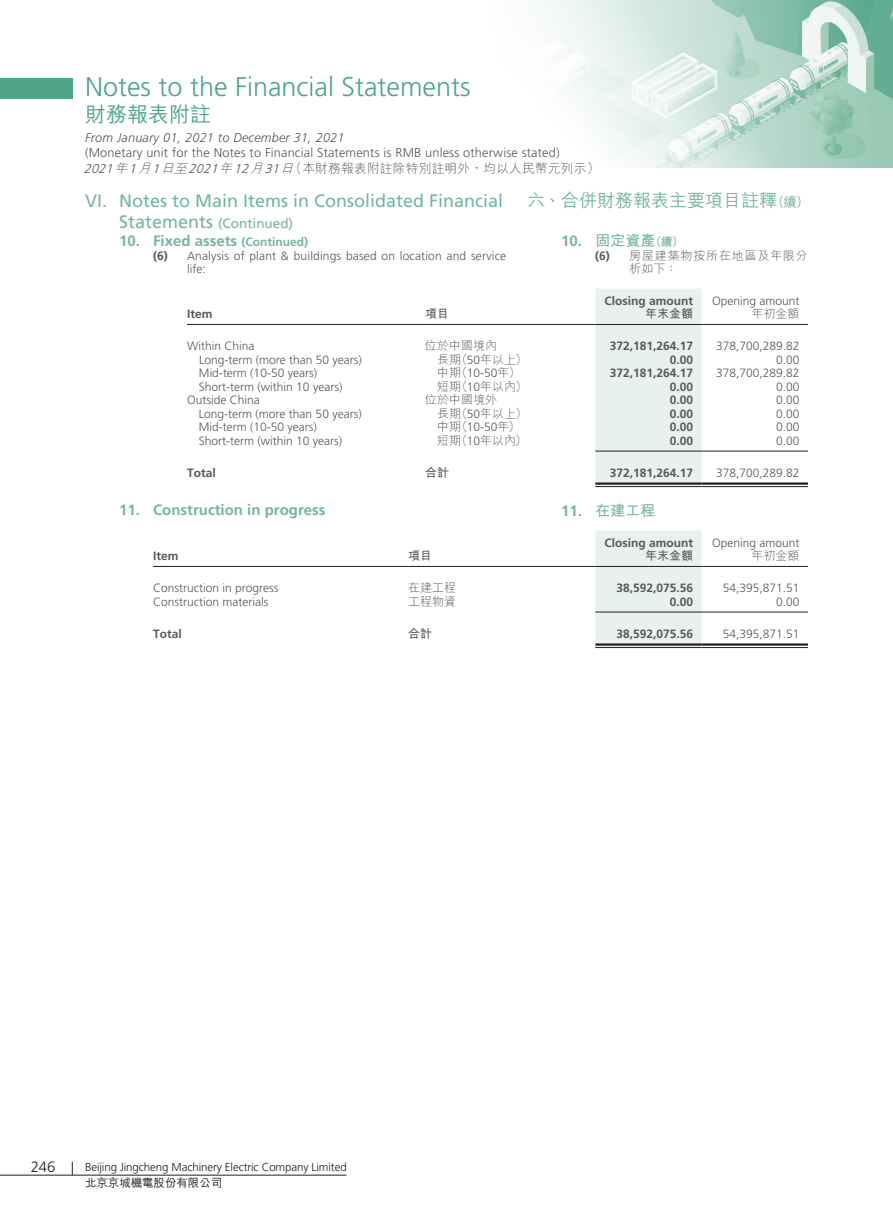
<style>
.page{position:relative;width:893px;height:1212px;background:#fff}
.page>*{position:absolute;margin:0;border:0;box-sizing:border-box;transform-origin:0 0}
.t1{font:300 27px "Frutiger LT Std";color:#4fa586}
.t2{font:500 21px "M Hei HK";color:#4fa586}
.t3{font:18px "Frutiger LT Std";color:#76b69d}
.t4{font:500 18px "M Hei HK";color:#76b69d}
.t5{font:700 15px "Frutiger LT Std";color:#76b69d}
.t6{font:700 15px "M Hei HK";color:#76b69d}
.t7{font:300 15px "Frutiger LT Std";color:#231f20}
.t8{font:13.5px "Frutiger LT Std";color:#76b69d}
.t9{font:300 12.75px "Frutiger LT Std";letter-spacing:.015em;color:#57585a}
.t10{font:300 12.75px "M Hei HK";letter-spacing:.015em;color:#57585a}
.t11{font:italic 300 12.75px "Frutiger LT Std";letter-spacing:.015em;color:#57585a}
.t12{font:300 12px/13.5px "Frutiger LT Std";color:#57585a}
.t13{font:700 12px "Frutiger LT Std";color:#57585a}
.t14{font:300 12px "M Hei HK";color:#57585a}
.t15{font:300 12px/13.5px "M Hei HK";letter-spacing:.07em;color:#57585a}
.t16{font:700 12px "M Hei HK";color:#57585a}
.t17{font:300 11.55px "Frutiger LT Std";letter-spacing:-.01em;color:#231f20}
.t18{font:500 11.55px "M Hei HK";letter-spacing:-.01em;color:#231f20}
.s1{font-family:"Frutiger LT Std";font-style:italic}
.s2{font-style:italic}
.s3{font-size:18px}
.s4{font-size:12px}
.s5{font-weight:700}
.s6{font-size:13.5px}
.s7{font-family:"Frutiger LT Std"}
.s8{font-family:"Frutiger LT Std";font-weight:700}
</style>
<div class="page">
<div style="left:0;top:78px;width:72px;height:21px;background:#4fa586"></div>
<svg style="left:72px;top:1161px;width:1px;height:14px"></svg>
<hr style="left:0;top:1175px;width:346px;height:1px;background:#231f20">
<img style="left:72px;top:0;width:821px;height:168px">
<div style="left:595px;top:288px;width:107px;height:198px;background:#e8f1ec"></div>
<hr style="left:187px;top:324px;width:238px;height:1px;background:#231f20">
<hr style="left:425px;top:324px;width:170px;height:1px;background:#231f20">
<hr style="left:595px;top:324px;width:107px;height:1px;background:#231f20">
<hr style="left:702px;top:324px;width:106px;height:1px;background:#231f20">
<hr style="left:595px;top:451px;width:107px;height:1px;background:#231f20">
<hr style="left:702px;top:451px;width:106px;height:1px;background:#231f20">
<hr style="left:595px;top:482px;width:107px;height:3px;background:#231f20">
<hr style="left:595px;top:486px;width:107px;height:1px;background:#231f20">
<hr style="left:702px;top:482px;width:106px;height:3px;background:#231f20">
<hr style="left:702px;top:486px;width:106px;height:1px;background:#231f20">
<div style="left:595px;top:530px;width:107px;height:117px;background:#e8f1ec"></div>
<hr style="left:153px;top:566px;width:255px;height:1px;background:#231f20">
<hr style="left:408px;top:566px;width:187px;height:1px;background:#231f20">
<hr style="left:595px;top:566px;width:107px;height:1px;background:#231f20">
<hr style="left:702px;top:566px;width:106px;height:1px;background:#231f20">
<hr style="left:595px;top:612px;width:107px;height:1px;background:#231f20">
<hr style="left:702px;top:612px;width:106px;height:1px;background:#231f20">
<hr style="left:595px;top:643px;width:107px;height:3px;background:#231f20">
<hr style="left:595px;top:647px;width:107px;height:1px;background:#231f20">
<hr style="left:702px;top:643px;width:106px;height:3px;background:#231f20">
<hr style="left:702px;top:647px;width:106px;height:1px;background:#231f20">
<h1 class="t1" style="left:85px;top:71px;width:387px">Notes to the Financial Statements</h1>
<h2 class="t2" style="left:85px;top:99px;width:127px">財務報表附註</h2>
<p class="t11" style="left:85px;top:130px;width:261px">From January 01, 2021 to December 31, 2021</p>
<p class="t9" style="left:85px;top:146px;width:476px">(Monetary unit for the Notes to Financial Statements is RMB unless otherwise stated)</p>
<p class="t10" style="left:84px;top:159px;width:517px"><span class="s1">2021</span><span class="s2">年</span><span class="s1">1</span><span class="s2">月</span><span class="s1">1</span><span class="s2">日至</span><span class="s1">2021</span><span class="s2">年</span><span class="s1">12</span><span class="s2">月</span><span class="s1">31</span><span class="s2">日</span>（本財務報表附註除特別註明外，均以人民幣元列示）</p>
<h3 class="t3" style="left:85px;top:191px;width:420px">VI. Notes to Main Items in Consolidated Financial</h3>
<p class="t8" style="left:119px;top:216px;width:176px"><span class="s3">Statements</span> (Continued)</p>
<p class="t5" style="left:119px;top:232px;width:191px">10. Fixed assets <span class="s4">(Continued)</span></p>
<p class="t12" style="left:187px;top:249px;width:321px;text-indent:-34px"><span class="s5">(6)</span> Analysis of plant &amp; buildings based on location and service life:</p>
<h3 class="t4" style="left:527px;top:188px;width:284px">六、合併財務報表主要項目註釋<span class="s6">（續）</span></h3>
<p class="t6" style="left:561px;top:230px;width:124px"><span class="s7">10.</span> 固定資產<span class="s4">（續）</span></p>
<p class="t15" style="left:629px;top:248px;width:180px;text-indent:-34px"><span class="s8">(6)</span> 房屋建築物按所在地區及年限分析如下：</p>
<p class="t13" style="left:604px;top:293px;width:90px">Closing amount</p>
<p class="t12" style="left:712px;top:294px;width:89px">Opening amount</p>
<p class="t13" style="left:187px;top:307px;width:27px">Item</p>
<p class="t16" style="left:425px;top:305px;width:25px">項目</p>
<p class="t16" style="left:645px;top:305px;width:49px">年末金額</p>
<p class="t14" style="left:751px;top:305px;width:49px">年初金額</p>
<p class="t12" style="left:187px;top:340px;width:69px">Within China</p>
<p class="t14" style="left:425px;top:337px;width:73px">位於中國境內</p>
<p class="t13" style="left:610px;top:339px;width:85px">372,181,264.17</p>
<p class="t12" style="left:716px;top:340px;width:85px">378,700,289.82</p>
<p class="t12" style="left:199px;top:353px;width:164px">Long-term (more than 50 years)</p>
<p class="t14" style="left:437px;top:351px;width:91px">長期（<span class="s7">50</span>年以上）</p>
<p class="t13" style="left:670px;top:353px;width:25px">0.00</p>
<p class="t12" style="left:776px;top:353px;width:25px">0.00</p>
<p class="t12" style="left:199px;top:367px;width:120px">Mid-term (10-50 years)</p>
<p class="t14" style="left:437px;top:364px;width:85px">中期（<span class="s7">10-50</span>年）</p>
<p class="t13" style="left:610px;top:366px;width:85px">372,181,264.17</p>
<p class="t12" style="left:716px;top:367px;width:85px">378,700,289.82</p>
<p class="t12" style="left:199px;top:380px;width:145px">Short-term (within 10 years)</p>
<p class="t14" style="left:437px;top:378px;width:91px">短期（<span class="s7">10</span>年以內）</p>
<p class="t13" style="left:670px;top:380px;width:25px">0.00</p>
<p class="t12" style="left:776px;top:380px;width:25px">0.00</p>
<p class="t12" style="left:187px;top:394px;width:74px">Outside China</p>
<p class="t14" style="left:425px;top:391px;width:73px">位於中國境外</p>
<p class="t13" style="left:670px;top:393px;width:25px">0.00</p>
<p class="t12" style="left:776px;top:394px;width:25px">0.00</p>
<p class="t12" style="left:199px;top:407px;width:164px">Long-term (more than 50 years)</p>
<p class="t14" style="left:437px;top:405px;width:91px">長期（<span class="s7">50</span>年以上）</p>
<p class="t13" style="left:670px;top:407px;width:25px">0.00</p>
<p class="t12" style="left:776px;top:407px;width:25px">0.00</p>
<p class="t12" style="left:199px;top:421px;width:120px">Mid-term (10-50 years)</p>
<p class="t14" style="left:437px;top:418px;width:85px">中期（<span class="s7">10-50</span>年）</p>
<p class="t13" style="left:670px;top:420px;width:25px">0.00</p>
<p class="t12" style="left:776px;top:421px;width:25px">0.00</p>
<p class="t12" style="left:199px;top:434px;width:145px">Short-term (within 10 years)</p>
<p class="t14" style="left:437px;top:432px;width:91px">短期（<span class="s7">10</span>年以內）</p>
<p class="t13" style="left:670px;top:434px;width:25px">0.00</p>
<p class="t12" style="left:776px;top:434px;width:25px">0.00</p>
<p class="t13" style="left:187px;top:466px;width:30px">Total</p>
<p class="t16" style="left:425px;top:464px;width:25px">合計</p>
<p class="t13" style="left:610px;top:466px;width:85px">372,181,264.17</p>
<p class="t12" style="left:716px;top:466px;width:85px">378,700,289.82</p>
<p class="t5" style="left:119px;top:501px;width:208px">11. Construction in progress</p>
<p class="t13" style="left:604px;top:535px;width:90px">Closing amount</p>
<p class="t12" style="left:712px;top:536px;width:89px">Opening amount</p>
<p class="t13" style="left:153px;top:549px;width:27px">Item</p>
<p class="t16" style="left:408px;top:547px;width:25px">項目</p>
<p class="t16" style="left:645px;top:547px;width:49px">年末金額</p>
<p class="t14" style="left:751px;top:547px;width:49px">年初金額</p>
<p class="t12" style="left:153px;top:581px;width:127px">Construction in progress</p>
<p class="t14" style="left:408px;top:579px;width:49px">在建工程</p>
<p class="t13" style="left:616px;top:581px;width:78px">38,592,075.56</p>
<p class="t12" style="left:723px;top:581px;width:78px">54,395,871.51</p>
<p class="t12" style="left:153px;top:595px;width:117px">Construction materials</p>
<p class="t14" style="left:408px;top:593px;width:49px">工程物資</p>
<p class="t13" style="left:670px;top:594px;width:25px">0.00</p>
<p class="t12" style="left:776px;top:595px;width:25px">0.00</p>
<p class="t13" style="left:153px;top:627px;width:30px">Total</p>
<p class="t16" style="left:408px;top:625px;width:25px">合計</p>
<p class="t13" style="left:616px;top:627px;width:78px">38,592,075.56</p>
<p class="t12" style="left:723px;top:627px;width:78px">54,395,871.51</p>
<p class="t6" style="left:561px;top:499px;width:96px"><span class="s7">11.</span> 在建工程</p>
<p class="t7" style="left:31px;top:1158px;width:26px">246</p>
<p class="t17" style="left:85px;top:1160px;width:263px">Beijing Jingcheng Machinery Electric Company Limited</p>
<p class="t18" style="left:85px;top:1174px;width:139px">北京京城機電股份有限公司</p>
</div>
